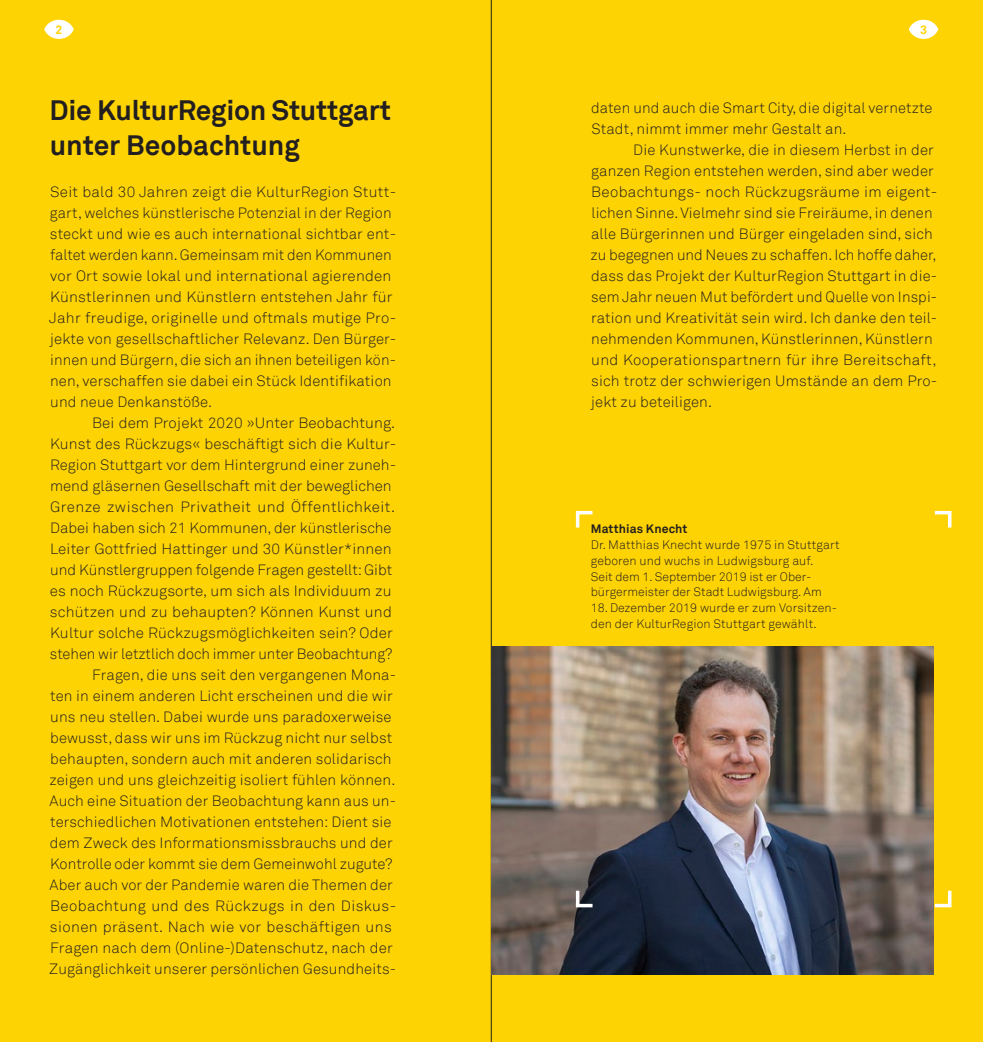
<style>
.page{position:relative;width:983px;height:1042px;background:#fff}
.page>*{position:absolute;margin:0;border:0;box-sizing:border-box;transform-origin:0 0}
.t1{font:700 28px/35px "Akkurat Std KRS";letter-spacing:-.01em;color:#231f20}
.t2{font:14.88px/21px "Akkurat Std KRS";letter-spacing:.01em;color:#231f20}
.t3{font:14.88px "Akkurat Std KRS";letter-spacing:.03em;color:#231f20}
.t4{font:12.25px/15.8px "Akkurat Std KRS";letter-spacing:.005em;color:#231f20}
.t5{font:700 12.25px "Akkurat Std KRS";letter-spacing:.01em;color:#231f20}
.t6{font:700 12.25px "Akkurat Std KRS";color:#fed304}
</style>
<div class="page">
<div style="left:0;top:0;width:982px;height:1042px;background:#fed304"></div>
<hr style="left:491px;top:0;width:1px;height:1042px;background:#231f20">
<img style="left:491px;top:647px;width:442px;height:327px">
<svg style="left:931px;top:887px;width:21px;height:22px"></svg>
<svg style="left:574px;top:887px;width:22px;height:22px"></svg>
<svg style="left:934px;top:510px;width:18px;height:18px"></svg>
<svg style="left:575px;top:510px;width:18px;height:18px"></svg>
<svg style="left:908px;top:20px;width:30px;height:19px"></svg>
<svg style="left:44px;top:20px;width:30px;height:19px"></svg>
<p class="t6" style="left:55px;top:22px;width:8px">2</p>
<p class="t6" style="left:919px;top:22px;width:8px">3</p>
<h1 class="t1" style="left:50px;top:93px;width:343px">Die KulturRegion Stuttgart unter Beobachtung</h1>
<p class="t2" style="left:49px;top:182px;width:348px">Seit bald 30 Jahren zeigt die KulturRegion Stutt&shy;gart, welches künstlerische Potenzial in der Region steckt und wie es auch international sichtbar ent&shy;faltet werden kann. Gemeinsam mit den Kommunen vor Ort sowie lokal und international agierenden Künstlerinnen und Künstlern entstehen Jahr für Jahr freudige, originelle und oftmals mutige Pro&shy;jekte von gesellschaftlicher Relevanz. Den Bürger&shy;innen und Bürgern, die sich an ihnen beteiligen kön&shy;nen, verschaffen sie dabei ein Stück Identifikation und neue Denkanstöße.</p>
<p class="t2" style="left:92px;top:413px;width:304px">Bei dem Projekt 2020 »Unter Beobachtung.</p>
<p class="t2" style="left:50px;top:434px;width:347px">Kunst des Rückzugs« beschäftigt sich die Kultur-</p>
<p class="t2" style="left:50px;top:455px;width:347px">Region Stuttgart vor dem Hintergrund einer zuneh-</p>
<p class="t2" style="left:50px;top:476px;width:343px">mend gläsernen Gesellschaft mit der beweglichen</p>
<p class="t3" style="left:50px;top:498px;width:346px">Grenze zwischen Privatheit und Öffentlichkeit.</p>
<p class="t2" style="left:50px;top:518px;width:343px">Dabei haben sich 21 Kommunen, der künstlerische</p>
<p class="t2" style="left:50px;top:539px;width:343px">Leiter Gottfried Hattinger und 30 Künstler*innen</p>
<p class="t2" style="left:50px;top:560px;width:343px">und Künstlergruppen folgende Fragen gestellt: Gibt</p>
<p class="t2" style="left:50px;top:581px;width:343px">es noch Rückzugsorte, um sich als Individuum zu</p>
<p class="t2" style="left:50px;top:602px;width:343px">schützen und zu behaupten? Können Kunst und</p>
<p class="t2" style="left:50px;top:623px;width:344px">Kultur solche Rückzugsmöglichkeiten sein? Oder</p>
<p class="t2" style="left:50px;top:644px;width:344px">stehen wir letztlich doch immer unter Beobachtung?</p>
<p class="t2" style="left:92px;top:665px;width:305px">Fragen, die uns seit den vergangenen Mona-</p>
<p class="t2" style="left:50px;top:686px;width:344px">ten in einem anderen Licht erscheinen und die wir</p>
<p class="t2" style="left:50px;top:707px;width:343px">uns neu stellen. Dabei wurde uns paradoxerweise</p>
<p class="t2" style="left:50px;top:728px;width:343px">bewusst, dass wir uns im Rückzug nicht nur selbst</p>
<p class="t2" style="left:50px;top:749px;width:343px">behaupten, sondern auch mit anderen solidarisch</p>
<p class="t2" style="left:49px;top:770px;width:347px">zeigen und uns gleichzeitig isoliert fühlen können.</p>
<p class="t2" style="left:50px;top:791px;width:348px">Auch eine Situation der Beobachtung kann aus un-</p>
<p class="t2" style="left:50px;top:812px;width:343px">terschiedlichen Motivationen entstehen: Dient sie</p>
<p class="t2" style="left:50px;top:833px;width:344px">dem Zweck des Informationsmissbrauchs und der</p>
<p class="t2" style="left:50px;top:854px;width:344px">Kontrolle oder kommt sie dem Gemeinwohl zugute?</p>
<p class="t2" style="left:50px;top:875px;width:344px">Aber auch vor der Pandemie waren die Themen der</p>
<p class="t2" style="left:50px;top:896px;width:345px">Beobachtung und des Rückzugs in den Diskus-</p>
<p class="t2" style="left:50px;top:917px;width:343px">sionen präsent. Nach wie vor beschäftigen uns</p>
<p class="t2" style="left:50px;top:938px;width:344px">Fragen nach dem (Online-)Datenschutz, nach der</p>
<p class="t2" style="left:49px;top:959px;width:348px">Zugänglichkeit unserer persönlichen Gesundheits-</p>
<p class="t2" style="left:591px;top:98px;width:343px">daten und auch die Smart City, die digital vernetzte<br>Stadt, nimmt immer mehr Gestalt an.</p>
<p class="t2" style="left:590px;top:140px;width:348px;text-indent:43px">Die Kunstwerke, die in diesem Herbst in der ganzen Region entstehen werden, sind aber weder Beobachtungs- noch Rückzugsräume im eigent&shy;lichen Sinne. Vielmehr sind sie Freiräume, in denen alle Bürgerinnen und Bürger eingeladen sind, sich zu begegnen und Neues zu schaffen. Ich hoffe daher, dass das Projekt der KulturRegion Stuttgart in die&shy;sem Jahr neuen Mut befördert und Quelle von Inspi&shy;ration und Kreativität sein wird. Ich danke den teil&shy;nehmenden Kommunen, Künstlerinnen, Künstlern und Kooperationspartnern für ihre Bereitschaft, sich trotz der schwierigen Umstände an dem Pro&shy;jekt zu beteiligen.</p>
<p class="t5" style="left:590px;top:521px;width:98px">Matthias Knecht</p>
<p class="t4" style="left:590px;top:537px;width:250px">Dr. Matthias Knecht wurde 1975 in Stuttgart geboren und wuchs in Ludwigsburg auf.<br>Seit dem 1. September 2019 ist er Ober&shy;bürgermeister der Stadt Ludwigsburg. Am</p>
<p class="t4" style="left:590px;top:600px;width:248px">18. Dezember 2019 wurde er zum Vorsitzen&shy;den der KulturRegion Stuttgart gewählt.</p>
</div>
